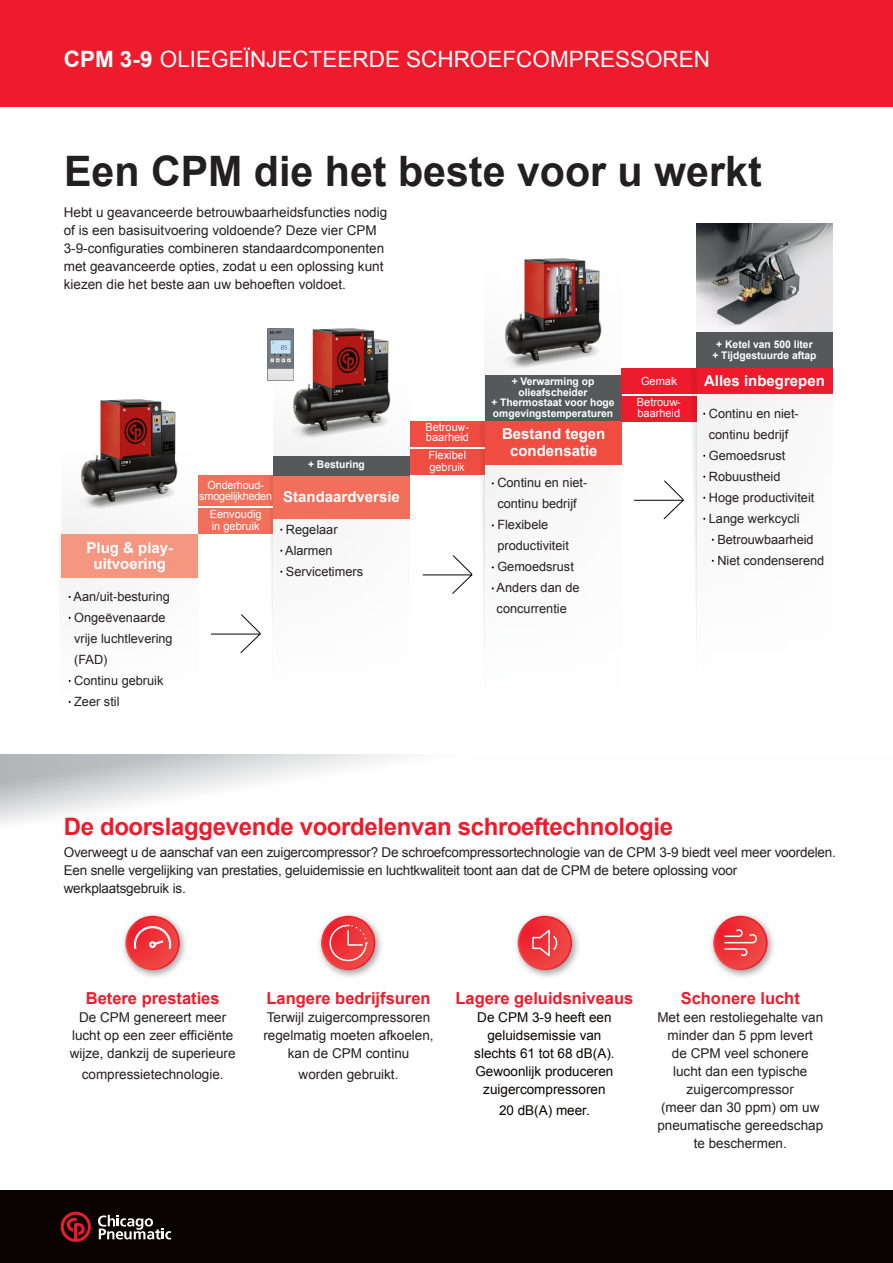
<style>
.page{position:relative;width:893px;height:1263px;background:#fff}
.page>*{position:absolute;margin:0;border:0;box-sizing:border-box;transform-origin:0 0}
.Headline{font:700 42px "Arial";color:#231f20}
.Headline-2{font:700 24px "Arial";letter-spacing:-.015em;color:#ee1b2c}
.t1{font:22.5px "Arial";color:#fff}
.Body_Text{font:700 16.5px "Arial";color:#ee1b2c}
.Headline-3{font:700 15px/16.5px "Arial";color:#fff;text-align:center}
.Body_Text-2{font:13.5px/18px "Arial";color:#231f20;text-align:center}
.Body_Text-3{font:13.5px/18px "Arial";color:#080302;text-align:center}
.Body_Text-4{font:12.75px/21px "Arial";color:#231f20}
.Headline-4{font:11.25px/12px "Arial";color:#fff}
.Headline-5{font:11.25px/10.5px "Arial";letter-spacing:-.02em;color:#fff;text-align:center}
.Body_Text-5{font:700 10.5px/10.5px "Arial";color:#fff;text-align:center}
.s1{font-weight:700}
</style>
<div class="page">
<div style="left:0;top:1191px;width:893px;height:72px;background:#080302"></div>
<svg style="left:98px;top:1215px;width:73px;height:24px"></svg>
<svg style="left:61px;top:1212px;width:30px;height:30px"></svg>
<div style="left:61px;top:447px;width:137px;height:87px;background:#f8f8f8"></div>
<div style="left:61px;top:534px;width:137px;height:167px;background:#fbfbfb"></div>
<div style="left:61px;top:534px;width:137px;height:44px;background:#f59680"></div>
<img style="left:81px;top:399px;width:97px;height:110px">
<div style="left:485px;top:263px;width:136px;height:158px;background:#fbfbfb"></div>
<div style="left:198px;top:508px;width:75px;height:26px;background:#f26f5b"></div>
<div style="left:273px;top:486px;width:137px;height:210px;background:#fbfbfb"></div>
<div style="left:273px;top:370px;width:137px;height:86px;background:#f8f8f8"></div>
<div style="left:485px;top:447px;width:136px;height:251px;background:#fafafb"></div>
<div style="left:410px;top:421px;width:75px;height:26px;background:#ef4d41"></div>
<div style="left:410px;top:449px;width:75px;height:26px;background:#ef4d41"></div>
<svg style="left:481px;top:421px;width:4px;height:219px"></svg>
<div style="left:198px;top:475px;width:75px;height:30px;background:#f26f5b"></div>
<div style="left:273px;top:475px;width:137px;height:44px;background:#f26f5b"></div>
<div style="left:273px;top:456px;width:137px;height:19px;background:#57585a"></div>
<div style="left:485px;top:421px;width:136px;height:44px;background:#ef4d41"></div>
<img style="left:288px;top:328px;width:103px;height:110px">
<img style="left:505px;top:258px;width:97px;height:110px">
<div style="left:485px;top:375px;width:136px;height:46px;background:#57585a"></div>
<div style="left:696px;top:368px;width:137px;height:25px;background:#ee1b2c"></div>
<div style="left:696px;top:393px;width:137px;height:290px;background:#fafafa"></div>
<div style="left:621px;top:368px;width:75px;height:25px;background:#ee1b2c"></div>
<div style="left:621px;top:396px;width:75px;height:25px;background:#ee1b2c"></div>
<svg style="left:673px;top:368px;width:23px;height:188px"></svg>
<img style="left:696px;top:224px;width:137px;height:109px">
<div style="left:696px;top:333px;width:137px;height:35px;background:#57585a"></div>
<img style="left:267px;top:329px;width:26px;height:51px">
<svg style="left:211px;top:614px;width:42px;height:39px"></svg>
<svg style="left:422px;top:555px;width:51px;height:39px"></svg>
<svg style="left:634px;top:480px;width:50px;height:40px"></svg>
<svg style="left:253px;top:475px;width:20px;height:167px"></svg>
<div style="left:120px;top:911px;width:69px;height:68px;background:#231f20;opacity:.45"></div>
<svg style="left:125px;top:916px;width:55px;height:54px"></svg>
<svg style="left:127px;top:917px;width:51px;height:51px"></svg>
<div style="left:316px;top:911px;width:68px;height:68px;background:#231f20;opacity:.45"></div>
<svg style="left:321px;top:916px;width:54px;height:54px"></svg>
<svg style="left:323px;top:917px;width:51px;height:51px"></svg>
<div style="left:513px;top:911px;width:68px;height:68px;background:#231f20;opacity:.45"></div>
<svg style="left:518px;top:916px;width:54px;height:54px"></svg>
<svg style="left:519px;top:917px;width:51px;height:51px"></svg>
<div style="left:708px;top:911px;width:69px;height:68px;background:#231f20;opacity:.45"></div>
<svg style="left:713px;top:916px;width:55px;height:54px"></svg>
<svg style="left:715px;top:917px;width:51px;height:51px"></svg>
<svg style="left:531px;top:928px;width:26px;height:31px"></svg>
<svg style="left:723px;top:930px;width:36px;height:26px"></svg>
<svg style="left:329px;top:924px;width:39px;height:38px"></svg>
<svg style="left:134px;top:926px;width:37px;height:23px"></svg>
<div style="left:0;top:0;width:893px;height:107px;background:#ee1b2c"></div>
<h3 class="t1" style="left:64px;top:45px;width:648px"><span class="s1">CPM 3-9</span> OLIEGEÏNJECTEERDE SCHROEFCOMPRESSOREN</h3>
<p class="Headline" style="left:64px;top:144px;width:699px">Een CPM die het beste voor u werkt</p>
<p class="Body_Text-2" style="left:64px;top:204px;width:325px;text-align:left">Hebt u geavanceerde betrouwbaarheidsfuncties nodig of is een basisuitvoering voldoende? Deze vier CPM 3-9-configuraties combineren standaardcomponenten met geavanceerde opties, zodat u een oplossing kunt kiezen die het beste aan uw behoeften voldoet.</p>
<p class="Headline-3" style="left:87px;top:540px;width:88px">Plug &amp; play&shy;uitvoering</p>
<p class="Body_Text-4" style="left:73px;top:586px;width:98px">Aan/uit-besturing</p>
<p class="Body_Text-4" style="left:74px;top:607px;width:100px">Ongeëvenaarde vrije luchtlevering (FAD)</p>
<p class="Body_Text-4" style="left:74px;top:670px;width:91px">Continu gebruik</p>
<p class="Body_Text-4" style="left:74px;top:691px;width:47px">Zeer stil</p>
<p class="Body_Text-5" style="left:308px;top:459px;width:58px">+ Besturing</p>
<p class="Headline-5" style="left:199px;top:480px;width:74px">Onderhoud&shy;smogelijkheden</p>
<p class="Headline-3" style="left:283px;top:489px;width:118px">Standaardversie</p>
<p class="Body_Text-4" style="left:286px;top:519px;width:53px">Regelaar</p>
<p class="Body_Text-4" style="left:285px;top:540px;width:49px">Alarmen</p>
<p class="Body_Text-4" style="left:286px;top:561px;width:79px">Servicetimers</p>
<p class="Headline-4" style="left:210px;top:508px;width:54px">Eenvoudig in gebruik</p>
<p class="Headline-4" style="left:425px;top:422px;width:46px;line-height:10.5px">Betrouw&shy;baarheid</p>
<p class="Headline-4" style="left:428px;top:449px;width:39px">Flexibel gebruik</p>
<p class="Body_Text-5" style="left:491px;top:377px;width:125px">+ Verwarming op olieafscheider<br>+ Thermostaat voor hoge omgevingstemperaturen</p>
<p class="Headline-3" style="left:502px;top:426px;width:105px">Bestand tegen condensatie</p>
<p class="Body_Text-4" style="left:497px;top:473px;width:92px">Continu en niet&shy;continu bedrijf</p>
<p class="Body_Text-4" style="left:497px;top:515px;width:73px">Flexibele productiviteit</p>
<p class="Body_Text-4" style="left:497px;top:557px;width:78px">Gemoedsrust</p>
<p class="Body_Text-4" style="left:497px;top:578px;width:84px">Anders dan de concurrentie</p>
<p class="Headline-4" style="left:641px;top:375px;width:37px">Gemak</p>
<p class="Headline-4" style="left:637px;top:397px;width:46px;line-height:10.5px">Betrouw&shy;baarheid</p>
<p class="Body_Text-5" style="left:712px;top:339px;width:106px;line-height:11.2px">+ Ketel van 500 liter + Tijdgestuurde aftap</p>
<p class="Headline-3" style="left:704px;top:373px;width:122px">Alles inbegrepen</p>
<p class="Body_Text-4" style="left:709px;top:403px;width:92px">Continu en niet&shy;continu bedrijf</p>
<p class="Body_Text-4" style="left:709px;top:445px;width:78px">Gemoedsrust</p>
<p class="Body_Text-4" style="left:709px;top:466px;width:73px">Robuustheid</p>
<p class="Body_Text-4" style="left:709px;top:487px;width:107px">Hoge productiviteit</p>
<p class="Body_Text-4" style="left:709px;top:508px;width:92px">Lange werkcycli</p>
<p class="Body_Text-4" style="left:717px;top:529px;width:98px">Betrouwbaarheid</p>
<p class="Body_Text-4" style="left:717px;top:550px;width:109px">Niet condenserend</p>
<p class="Headline-2" style="left:64px;top:811px;width:611px">De doorslaggevende voordelenvan schroeftechnologie</p>
<p class="Body_Text-2" style="left:64px;top:843px;width:774px;text-align:left">Overweegt u de aanschaf van een zuigercompressor? De schroefcompressortechnologie van de CPM 3-9 biedt veel meer voordelen.<br>Een snelle vergelijking van prestaties, geluidemissie en luchtkwaliteit toont aan dat de CPM de betere oplossing voor werkplaatsgebruik is.</p>
<p class="Body_Text" style="left:86px;top:987px;width:135px">Betere prestaties</p>
<p class="Body_Text-2" style="left:70px;top:1008px;width:167px">De CPM genereert meer lucht op een zeer efficiënte wijze, dankzij de superieure</p>
<p class="Body_Text-2" style="left:82px;top:1065px;width:143px">compressietechnologie.</p>
<p class="Body_Text" style="left:266px;top:987px;width:166px">Langere bedrijfsuren</p>
<p class="Body_Text-2" style="left:263px;top:1008px;width:172px">Terwijl zuigercompressoren regelmatig moeten afkoelen, kan de CPM continu</p>
<p class="Body_Text-2" style="left:299px;top:1065px;width:101px">worden gebruikt.</p>
<p class="Body_Text" style="left:455px;top:987px;width:179px">Lagere geluidsniveaus</p>
<p class="Body_Text-3" style="left:474px;top:1008px;width:142px">De CPM 3-9 heeft een geluidsemissie van slechts 61 tot 68 dB(A).<br>Gewoonlijk produceren zuigercompressoren</p>
<p class="Body_Text-3" style="left:499px;top:1101px;width:92px">20 dB(A) meer.</p>
<p class="Body_Text" style="left:681px;top:987px;width:121px">Schonere lucht</p>
<p class="Body_Text-2" style="left:657px;top:1008px;width:167px">Met een restoliegehalte van minder dan 5 ppm levert<br>de CPM veel schonere lucht dan een typische zuigercompressor<br>(meer dan 30 ppm) om uw pneumatische gereedschap te beschermen.</p>
</div>
